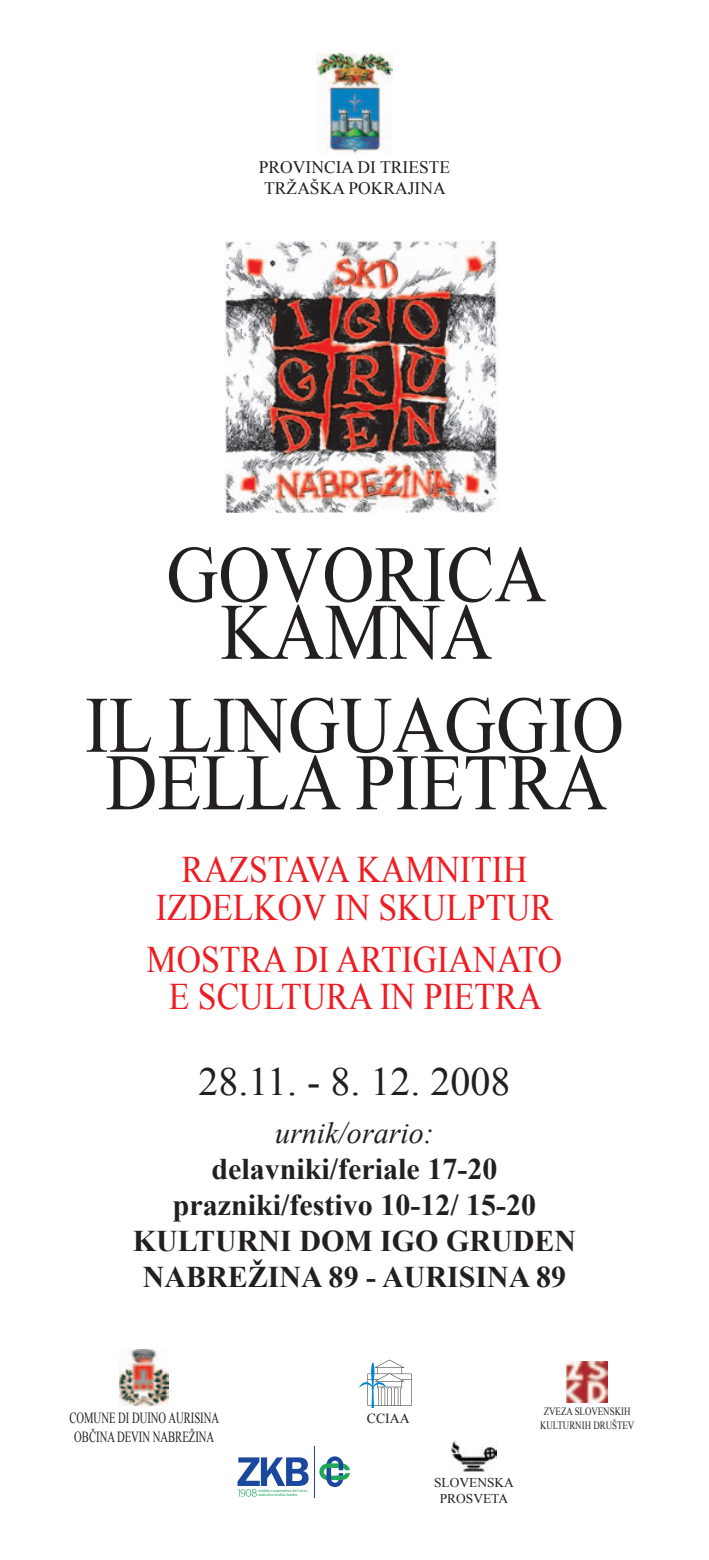
<style>
.page{position:relative;width:709px;height:1560px;background:#fff}
.page>*{position:absolute;margin:0;border:0;box-sizing:border-box;transform-origin:0 0}
.t1{font:80px/57.5px "Times New Roman";color:#231f20;text-align:center;scale:.9 1}
.t2{font:40px "Times New Roman";color:#231f20}
.t3{font:37.5px/37.5px "Times New Roman";color:#ee1d23;text-align:center;scale:.9 1}
.t4{font:700 30px/36px "Times New Roman";color:#231f20;text-align:center}
.t5{font:italic 30px "Times New Roman";color:#231f20}
.t6{font:17.5px/21px "Times New Roman";color:#231f20;text-align:center}
.t7{font:15.5px "Times New Roman";color:#231f20;scale:.69 1}
.t8{font:13.75px "Times New Roman";color:#231f20}
.t9{font:13.5px/16px "Times New Roman";color:#231f20;text-align:center}
.t10{font:11px/13.2px "Times New Roman";color:#231f20;text-align:center;scale:.8 1}
.t11{font:4.25px/4.8px "Franklin Gothic IT Cby BT";letter-spacing:-.005em;color:#20a75c}
</style>
<div class="page">
<img style="left:316px;top:53px;width:76px;height:100px">
<img style="left:224px;top:240px;width:274px;height:272px">
<img style="left:566px;top:1361px;width:41px;height:41px">
<svg style="left:359px;top:1359px;width:52px;height:48px"></svg>
<img style="left:119px;top:1349px;width:49px;height:56px">
<img style="left:450px;top:1440px;width:46px;height:32px">
<svg style="left:237px;top:1457px;width:71px;height:39px"></svg>
<hr style="left:314px;top:1445px;width:1px;height:51px;background:#1a489c">
<svg style="left:319px;top:1456px;width:31px;height:30px"></svg>
<p class="t6" style="left:259px;top:156px;width:193px">PROVINCIA DI TRIESTE<br>TRŽAŠKA POKRAJINA</p>
<h1 class="t1" style="left:166px;top:544px;width:424px">GOVORICA<br>KAMNA</h1>
<h1 class="t1" style="left:85px;top:695px;width:601px;text-align:left">IL LINGUAGGIO<br>DELLA PIETRA</h1>
<p class="t3" style="left:156px;top:850px;width:442px">RAZSTAVA KAMNITIH<br>IZDELKOV IN SKULPTUR</p>
<p class="t3" style="left:147px;top:939px;width:463px">MOSTRA DI ARTIGIANATO<br>E SCULTURA IN PIETRA</p>
<h2 class="t2" style="left:198px;top:1054px;width:313px">28.11. - 8. 12. 2008</h2>
<p class="t5" style="left:275px;top:1112px;width:160px">urnik/orario:</p>
<p class="t4" style="left:133px;top:1150px;width:445px">delavniki/feriale 17-20 prazniki/festivo 10-12/ 15-20<br>KULTURNI DOM IGO GRUDEN<br>NABREŽINA 89 - AURISINA 89</p>
<p class="t7" style="left:69px;top:1407px;width:218px">COMUNE DI DUINO AURISINA</p>
<p class="t8" style="left:367px;top:1409px;width:44px">CCIAA</p>
<p class="t7" style="left:74px;top:1425px;width:204px">OBČINA DEVIN NABREŽINA</p>
<p class="t11" style="left:258px;top:1487px;width:51px">credito cooperativo del carso zadružna kraška banka</p>
<p class="t9" style="left:434px;top:1473px;width:81px">SLOVENSKA<br>PROSVETA</p>
<p class="t10" style="left:540px;top:1404px;width:119px">ZVEZA SLOVENSKIH<br>KULTURNIH DRUŠTEV</p>
</div>
